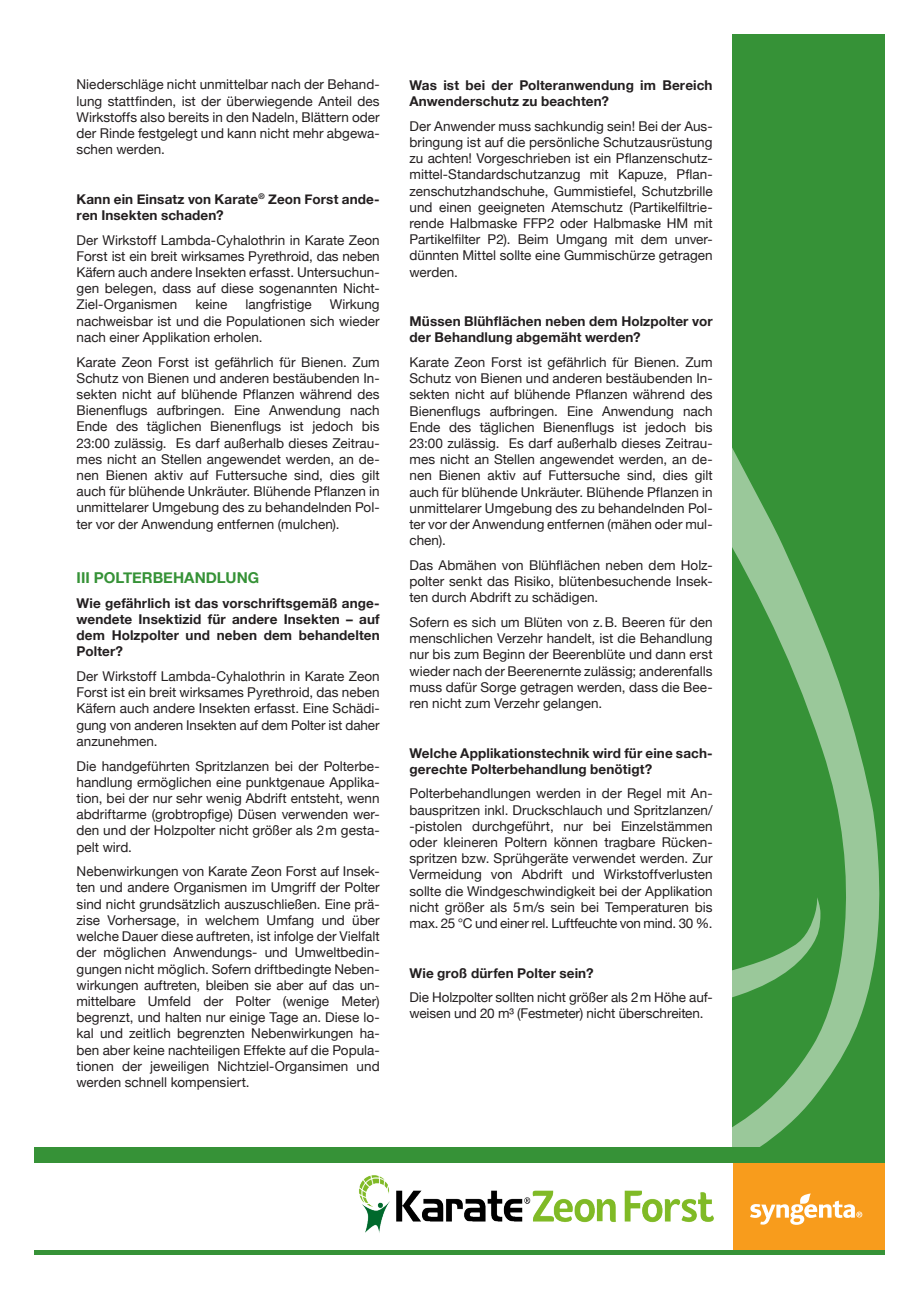
<style>
.page{position:relative;width:919px;height:1289px;background:#fff}
.page>*{position:absolute;margin:0;border:0;box-sizing:border-box;transform-origin:0 0}
.t1{font:700 15px "Helvetica Neue";color:#369237}
.t2{font:13.5px/16.2px "Helvetica Neue";color:#231f20;text-align:justify}
.t3{font:700 13.5px/16.2px "Helvetica Neue";letter-spacing:.01em;color:#231f20}
</style>
<div class="page">
<div style="left:732px;top:34px;width:152px;height:1220px;background:#369237"></div>
<svg style="left:732px;top:448px;width:147px;height:698px"></svg>
<div style="left:733px;top:1162px;width:151px;height:91px;background:#f89c1c"></div>
<svg style="left:750px;top:1193px;width:112px;height:31px"></svg>
<div style="left:34px;top:1146px;width:850px;height:16px;background:#369237"></div>
<hr style="left:34px;top:1250px;width:850px;height:4px;background:#369237">
<img style="left:338px;top:1162px;width:401px;height:93px">
<p class="t2" style="left:77px;top:77px;width:304px">Niederschläge nicht unmittelbar nach der Behand&shy;lung stattfinden, ist der überwiegende Anteil des Wirkstoffs also bereits in den Nadeln, Blättern oder der Rinde festgelegt und kann nicht mehr abgewa&shy;schen werden.</p>
<p class="t3" style="left:77px;top:191px;width:304px">Kann ein Einsatz von Karate<sup>®</sup> Zeon Forst ande&shy;ren Insekten schaden?</p>
<p class="t2" style="left:77px;top:232px;width:304px">Der Wirkstoff Lambda-Cyhalothrin in Karate Zeon Forst ist ein breit wirksames Pyrethroid, das neben Käfern auch andere Insekten erfasst. Untersuchun&shy;gen belegen, dass auf diese sogenannten Nicht-Ziel-Organismen</p>
<p class="t2" style="left:195px;top:297px;width:33px">keine</p>
<p class="t2" style="left:245px;top:297px;width:68px">langfristige</p>
<p class="t2" style="left:77px;top:297px;width:304px;text-indent:253px">Wirkung nachweisbar ist und die Populationen sich wieder nach einer Applikation erholen.</p>
<p class="t2" style="left:77px;top:354px;width:304px">Karate Zeon Forst ist gefährlich für Bienen. Zum Schutz von Bienen und anderen bestäubenden In&shy;sekten nicht auf blühende Pflanzen während des Bienenflugs aufbringen. Eine Anwendung nach Ende des täglichen Bienenflugs ist jedoch bis 23:00 zulässig. Es darf außerhalb dieses Zeitrau&shy;mes nicht an Stellen angewendet werden, an de&shy;nen Bienen aktiv auf Futtersuche sind, dies gilt auch für blühende Unkräuter. Blühende Pflanzen in unmittelarer Umgebung des zu behandelnden Pol&shy;ter vor der Anwendung entfernen (mulchen).</p>
<p class="t1" style="left:77px;top:565px;width:184px">III POLTERBEHANDLUNG</p>
<p class="t3" style="left:77px;top:595px;width:304px;text-align:justify">Wie gefährlich ist das vorschriftsgemäß ange&shy;wendete Insektizid für andere Insekten – auf dem Holzpolter und neben dem behandelten Polter?</p>
<p class="t2" style="left:77px;top:668px;width:304px">Der Wirkstoff Lambda-Cyhalothrin in Karate Zeon Forst ist ein breit wirksames Pyrethroid, das neben Käfern auch andere Insekten erfasst. Eine Schädi&shy;gung von anderen Insekten auf dem Polter ist daher anzunehmen.</p>
<p class="t2" style="left:77px;top:758px;width:304px">Die handgeführten Spritzlanzen bei der Polterbe&shy;handlung ermöglichen eine punktgenaue Applika&shy;tion, bei der nur sehr wenig Abdrift entsteht, wenn abdriftarme (grobtropfige) Düsen verwenden wer&shy;den und der Holzpolter nicht größer als 2m gesta&shy;pelt wird.</p>
<p class="t2" style="left:77px;top:864px;width:304px">Nebenwirkungen von Karate Zeon Forst auf Insek&shy;ten und andere Organismen im Umgriff der Polter sind nicht grundsätzlich auszuschließen. Eine prä&shy;zise Vorhersage, in welchem Umfang und über welche Dauer diese auftreten, ist infolge der Vielfalt der möglichen Anwendungs- und Umweltbedin&shy;gungen nicht möglich. Sofern driftbedingte Neben&shy;wirkungen auftreten, bleiben sie aber auf das un&shy;mittelbare Umfeld der Polter (wenige Meter) begrenzt, und halten nur einige Tage an. Diese lo&shy;kal und zeitlich begrenzten Nebenwirkungen ha&shy;ben aber keine nachteiligen Effekte auf die Popula&shy;tionen der jeweiligen Nichtziel-Organsimen und werden schnell kompensiert.</p>
<p class="t3" style="left:409px;top:77px;width:304px">Was ist bei der Polteranwendung im Bereich<br>Anwenderschutz zu beachten?</p>
<p class="t2" style="left:409px;top:118px;width:304px">Der Anwender muss sachkundig sein! Bei der Aus&shy;bringung ist auf die persönliche Schutzausrüstung zu achten! Vorgeschrieben ist ein Pflanzenschutz&shy;mittel-Standardschutzanzug mit Kapuze, Pflan&shy;zenschutzhandschuhe, Gummistiefel, Schutzbrille und einen geeigneten Atemschutz (Partikelfiltrie&shy;rende Halbmaske FFP2 oder Halbmaske HM mit Partikelfilter P2). Beim Umgang mit dem unver&shy;dünnten Mittel sollte eine Gummischürze getragen werden.</p>
<p class="t3" style="left:409px;top:313px;width:304px">Müssen Blühflächen neben dem Holzpolter vor der Behandlung abgemäht werden?</p>
<p class="t2" style="left:409px;top:355px;width:304px">Karate Zeon Forst ist gefährlich für Bienen. Zum Schutz von Bienen und anderen bestäubenden In&shy;sekten nicht auf blühende Pflanzen während des Bienenflugs aufbringen. Eine Anwendung nach Ende des täglichen Bienenflugs ist jedoch bis 23:00 zulässig. Es darf außerhalb dieses Zeitrau&shy;mes nicht an Stellen angewendet werden, an de&shy;nen Bienen aktiv auf Futtersuche sind, dies gilt auch für blühende Unkräuter. Blühende Pflanzen in unmittelarer Umgebung des zu behandelnden Pol&shy;ter vor der Anwendung entfernen (mähen oder mul&shy;chen).</p>
<p class="t2" style="left:409px;top:557px;width:304px">Das Abmähen von Blühflächen neben dem Holz&shy;polter senkt das Risiko, blütenbesuchende Insek&shy;ten durch Abdrift zu schädigen.</p>
<p class="t2" style="left:409px;top:615px;width:304px">Sofern es sich um Blüten von z.B. Beeren für den menschlichen Verzehr handelt, ist die Behandlung nur bis zum Beginn der Beerenblüte und dann erst wieder nach der Beerenernte zulässig; anderenfalls muss dafür Sorge getragen werden, dass die Bee&shy;ren nicht zum Verzehr gelangen.</p>
<p class="t3" style="left:409px;top:745px;width:304px">Welche Applikationstechnik wird für eine sach&shy;gerechte Polterbehandlung benötigt?</p>
<p class="t2" style="left:409px;top:786px;width:305px">Polterbehandlungen werden in der Regel mit An&shy;bauspritzen inkl. Druckschlauch und Spritzlanzen/ -pistolen durchgeführt, nur bei Einzelstämmen oder kleineren Poltern können tragbare Rücken&shy;spritzen bzw. Sprühgeräte verwendet werden. Zur Vermeidung von Abdrift und Wirkstoffverlusten sollte die Windgeschwindigkeit bei der Applikation nicht größer als 5m/s sein bei Temperaturen bis max. 25 °C und einer rel. Luftfeuchte von mind. 30 %.</p>
<p class="t3" style="left:409px;top:964px;width:185px">Wie groß dürfen Polter sein?</p>
<p class="t2" style="left:409px;top:990px;width:304px">Die Holzpolter sollten nicht größer als 2m Höhe auf&shy;weisen und 20 m³ (Festmeter) nicht überschreiten.</p>
</div>
